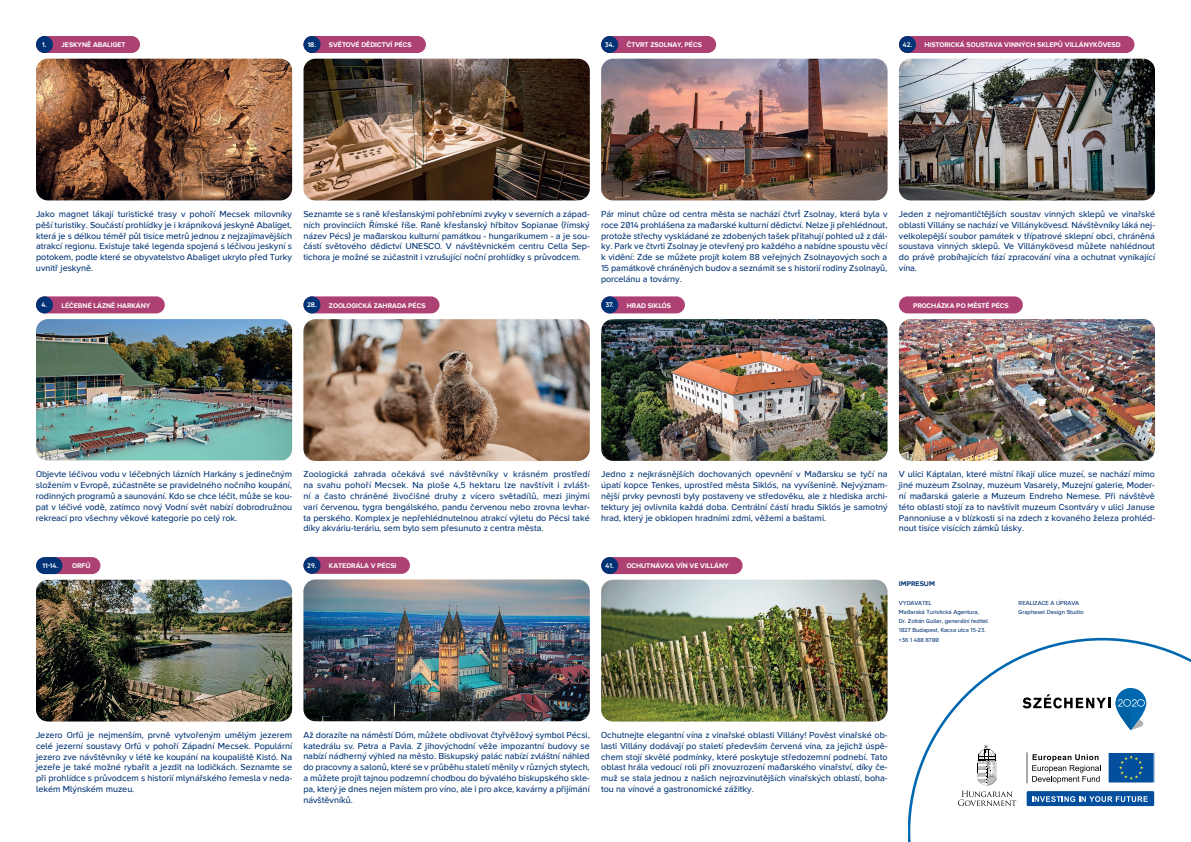
<style>
.page{position:relative;width:1191px;height:842px;background:#fff}
.page>*{position:absolute;margin:0;border:0;box-sizing:border-box;transform-origin:0 0}
.t1{font:500 9px/10.8px "Wonder Unit Sans";color:#003375;text-align:justify}
.t2{font:700 7px "Wonder Unit Sans";color:#fff}
.t3{font:700 7px "Wonder Unit Sans";color:#003375}
.t4{font:500 6px/9px "Wonder Unit Sans";color:#003375}
</style>
<div class="page">
<img style="left:303px;top:319px;width:287px;height:142px">
<img style="left:601px;top:580px;width:286px;height:141px">
<img style="left:601px;top:319px;width:286px;height:142px">
<img style="left:36px;top:59px;width:256px;height:141px">
<img style="left:899px;top:319px;width:256px;height:142px">
<img style="left:303px;top:59px;width:287px;height:141px">
<img style="left:36px;top:319px;width:256px;height:141px">
<img style="left:303px;top:579px;width:287px;height:142px">
<img style="left:601px;top:59px;width:286px;height:141px">
<img style="left:899px;top:59px;width:256px;height:141px">
<img style="left:36px;top:580px;width:256px;height:141px">
<div style="left:44px;top:557px;width:56px;height:17px;background:#ae4173;border-radius:9px"></div>
<div style="left:36px;top:557px;width:26px;height:17px;background:#003375;border-radius:9px"></div>
<div style="left:36px;top:296px;width:129px;height:17px;background:#ae4173;border-radius:9px"></div>
<div style="left:36px;top:296px;width:17px;height:17px;background:#003375;border-radius:50%"></div>
<div style="left:36px;top:36px;width:104px;height:17px;background:#ae4173;border-radius:9px"></div>
<div style="left:36px;top:36px;width:17px;height:17px;background:#003375;border-radius:50%"></div>
<div style="left:303px;top:296px;width:136px;height:17px;background:#ae4173;border-radius:9px"></div>
<div style="left:303px;top:296px;width:17px;height:17px;background:#003375;border-radius:50%"></div>
<div style="left:601px;top:296px;width:84px;height:17px;background:#ae4173;border-radius:9px"></div>
<div style="left:601px;top:296px;width:17px;height:17px;background:#003375;border-radius:50%"></div>
<div style="left:899px;top:296px;width:123px;height:17px;background:#ae4173;border-radius:9px"></div>
<div style="left:601px;top:557px;width:141px;height:17px;background:#ae4173;border-radius:9px"></div>
<div style="left:601px;top:557px;width:17px;height:17px;background:#003375;border-radius:50%"></div>
<div style="left:303px;top:36px;width:123px;height:17px;background:#ae4173;border-radius:9px"></div>
<div style="left:303px;top:36px;width:17px;height:17px;background:#003375;border-radius:50%"></div>
<div style="left:899px;top:36px;width:235px;height:17px;background:#ae4173;border-radius:9px"></div>
<div style="left:899px;top:36px;width:17px;height:17px;background:#003375;border-radius:50%"></div>
<div style="left:303px;top:557px;width:107px;height:17px;background:#ae4173;border-radius:9px"></div>
<div style="left:303px;top:557px;width:17px;height:17px;background:#003375;border-radius:50%"></div>
<div style="left:601px;top:36px;width:115px;height:17px;background:#ae4173;border-radius:9px"></div>
<div style="left:601px;top:36px;width:17px;height:17px;background:#003375;border-radius:50%"></div>
<svg style="left:908px;top:638px;width:283px;height:204px"></svg>
<svg style="left:1108px;top:752px;width:46px;height:31px"></svg>
<div style="left:1026px;top:791px;width:128px;height:15px;background:#044f9d"></div>
<svg style="left:1032px;top:796px;width:115px;height:6px"></svg>
<svg style="left:958px;top:745px;width:58px;height:61px"></svg>
<hr style="left:1026px;top:752px;width:1px;height:31px;background:#000">
<svg style="left:1032px;top:754px;width:68px;height:29px"></svg>
<svg style="left:1022px;top:688px;width:124px;height:42px"></svg>
<p class="t2" style="left:42px;top:41px;width:85px">1. JESKYNĚ ABALIGET</p>
<p class="t2" style="left:308px;top:41px;width:105px">18. SVĚTOVÉ DĚDICTVÍ PÉCS</p>
<p class="t2" style="left:902px;top:41px;width:219px">42. HISTORICKÁ SOUSTAVA VINNÝCH SKLEPŮ VILLÁNYKÖVESD</p>
<p class="t2" style="left:605px;top:41px;width:99px">34. ČTVRT ZSOLNAY, PÉCS</p>
<p class="t1" style="left:36px;top:209px;width:258px">Jako magnet lákají turistické trasy v pohoří Mecsek milovníky pěší turistiky. Součástí prohlídky je i krápníková jeskyně Abaliget, která je s délkou téměř půl tisíce metrů jednou z nejzajímavějších atrakcí regionu. Existuje také legenda spojená s léčivou jeskyní s potokem, podle které se obyvatelstvo Abaliget ukrylo před Turky uvnitř jeskyně.</p>
<p class="t2" style="left:42px;top:301px;width:110px">4. LÉČEBNÉ LÁZNĚ HARKÁNY</p>
<p class="t1" style="left:303px;top:209px;width:288px">Seznamte se s raně křesťanskými pohřebními zvyky v severních a západ&shy;ních provinciích Římské říše. Raně křesťanský hřbitov Sopianae (římský název Pécs) je maďarskou kulturní památkou - hungarikumem - a je sou&shy;částí světového dědictví UNESCO. V návštěvnickém centru Cella Sep&shy;tichora je možné se zúčastnit i vzrušující noční prohlídky s průvodcem.</p>
<p class="t1" style="left:601px;top:209px;width:288px">Pár minut chůze od centra města se nachází čtvrť Zsolnay, která byla v roce 2014 prohlášena za maďarské kulturní dědictví. Nelze ji přehlédnout, protože střechy vyskládané ze zdobených tašek přitahují pohled už z dál&shy;ky. Park ve čtvrti Zsolnay je otevřený pro každého a nabídne spoustu věcí k vidění: Zde se můžete projít kolem 88 veřejných Zsolnayových soch a 15 památkově chráněných budov a seznámit se s historií rodiny Zsolnayů, porcelánu a továrny.</p>
<p class="t1" style="left:899px;top:209px;width:258px">Jeden z nejromantičtějších soustav vinných sklepů ve vinařské oblasti Villány se nachází ve Villánykövesd. Návštěvníky láká nej&shy;velkolepější soubor památek v třípatrové sklepní obci, chráněná soustava vinných sklepů. Ve Villánykövesd můžete nahlédnout do právě probíhajících fází zpracování vína a ochutnat vynikající vína.</p>
<p class="t2" style="left:307px;top:301px;width:120px">28. ZOOLOGICKÁ ZAHRADA PÉCS</p>
<p class="t2" style="left:605px;top:301px;width:67px">37. HRAD SIKLÓS</p>
<p class="t2" style="left:913px;top:301px;width:97px">PROCHÁZKA PO MĚSTĚ PÉCS</p>
<p class="t1" style="left:36px;top:469px;width:258px">Objevte léčivou vodu v léčebných lázních Harkány s jedinečným složením v Evropě, zúčastněte se pravidelného nočního koupání, rodinných programů a saunování. Kdo se chce léčit, může se kou&shy;pat v léčivé vodě, zatímco nový Vodní svět nabízí dobrodružnou rekreaci pro všechny věkové kategorie po celý rok.</p>
<p class="t2" style="left:43px;top:562px;width:17px">11-14.</p>
<p class="t2" style="left:72px;top:562px;width:20px">ORFŰ</p>
<p class="t1" style="left:303px;top:469px;width:288px">Zoologická zahrada očekává své návštěvníky v krásném prostředí na svahu pohoří Mecsek. Na ploše 4,5 hektaru lze navštívit i zvlášt&shy;ní a často chráněné živočišné druhy z vícero světadílů, mezi jinými vari červenou, tygra bengálského, pandu červenou nebo zrovna levhar&shy;ta perského. Komplex je nepřehlédnutelnou atrakcí výletu do Pécsi také díky akváriu-teráriu, sem bylo sem přesunuto z centra města.</p>
<p class="t1" style="left:601px;top:469px;width:288px">Jedno z nejkrásnějších dochovaných opevnění v Maďarsku se tyčí na úpatí kopce Tenkes, uprostřed města Siklós, na vyvíšenině. Nejvýznam&shy;nější prvky pevnosti byly postaveny ve středověku, ale z hlediska archi&shy;tektury jej ovlivnila každá doba. Centrální částí hradu Siklós je samotný hrad, který je obklopen hradními zdmi, věžemi a baštami.</p>
<p class="t1" style="left:899px;top:469px;width:258px">V ulici Káptalan, které místní říkají ulice muzeí, se nachází mimo jiné muzeum Zsolnay, muzeum Vasarely, Muzejní galerie, Moder&shy;ní maďarská galerie a Muzeum Endreho Nemese. Při návštěvě této oblasti stojí za to navštívit muzeum Csontváry v ulici Januse Pannoniuse a v blízkosti si na zdech z kovaného železa prohléd&shy;nout tisíce visících zámků lásky.</p>
<p class="t2" style="left:307px;top:561px;width:91px">29. KATEDRÁLA V PÉCSI</p>
<p class="t2" style="left:605px;top:562px;width:124px">41. OCHUTNÁVKA VÍN VE VILLÁNY</p>
<p class="t3" style="left:899px;top:579px;width:38px">IMPRESUM</p>
<p class="t4" style="left:899px;top:599px;width:91px">VYDAVATEL<br>Maďarská Turistická Agentura,<br>Dr. Zoltán Guller, generální ředitel<br>1027 Budapest, Kacsa utca 15-23.</p>
<p class="t4" style="left:899px;top:636px;width:42px">+36 1 488 8700</p>
<p class="t4" style="left:1018px;top:599px;width:66px">REALIZACE A ÚPRAVA<br>Graphasel Design Studio</p>
<p class="t1" style="left:36px;top:730px;width:258px">Jezero Orfű je nejmenším, prvně vytvořeným umělým jezerem celé jezerní soustavy Orfű v pohoří Západní Mecsek. Populární jezero zve návštěvníky v létě ke koupání na koupaliště Kistó. Na jezeře je také možné rybařit a jezdit na lodičkách. Seznamte se při prohlídce s průvodcem s historií mlynářského řemesla v neda&shy;lekém Mlýnském muzeu.</p>
<p class="t1" style="left:303px;top:729px;width:288px">Až dorazíte na náměstí Dóm, můžete obdivovat čtyřvěžový symbol Pécsi, katedrálu sv. Petra a Pavla. Z jihovýchodní věže impozantní budovy se nabízí nádherný výhled na město. Biskupský palác nabízí zvláštní náhled do pracovny a salonů, které se v průběhu staletí měnily v různých stylech, a můžete projít tajnou podzemní chodbou do bývalého biskupského skle&shy;pa, který je dnes nejen místem pro víno, ale i pro akce, kavárny a přijímání návštěvníků.</p>
<p class="t1" style="left:601px;top:730px;width:288px">Ochutnejte elegantní vína z vinařské oblasti Villány! Pověst vinařské ob&shy;lasti Villány dodávají po staletí především červená vína, za jejichž úspě&shy;chem stojí skvělé podmínky, které poskytuje středozemní podnebí. Tato oblast hrála vedoucí roli při znovuzrození maďarského vinařství, díky če&shy;muž se stala jednou z našich nejrozvinutějších vinařských oblastí, boha&shy;tou na vínové a gastronomické zážitky.</p>
</div>
